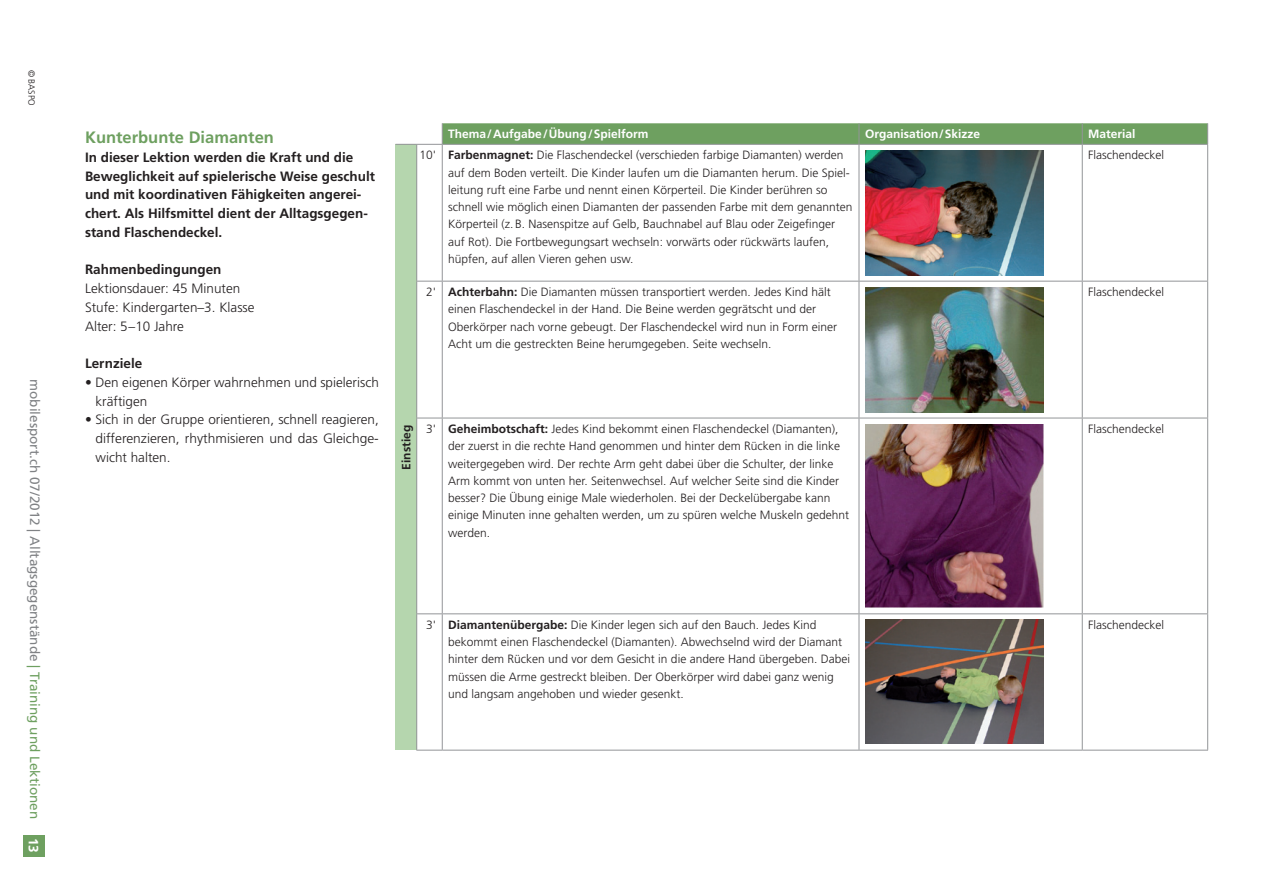
<style>
.page{position:relative;width:1263px;height:893px;background:#fff}
.page>*{position:absolute;margin:0;border:0;box-sizing:border-box;transform-origin:0 0}
.t1{font:700 16.5px "Frutiger LT";color:#6ea060}
.t2{font:300 13.5px/18.8px "Frutiger LT";color:#231f20}
.t3{font:700 13.5px/18.8px "Frutiger LT";color:#231f20}
.t4{font:13.5px "Frutiger LT";color:#808285}
.t5{font:700 13.5px "Frutiger LT";color:#fff}
.t6{font:300 12px/17.2px "Frutiger LT";color:#231f20}
.t7{font:700 12px "Frutiger LT";color:#fff}
.t8{font:700 12px "Frutiger LT";color:#231f20}
.t9{font:300 9px "Frutiger LT";color:#231f20}
.s1{color:#6ea060}
.s2{font-weight:700}
</style>
<div class="page">
<div style="left:23px;top:836px;width:22px;height:21px;background:#6ea060"></div>
<div style="left:395px;top:144px;width:22px;height:606px;background:#b5d6ae"></div>
<hr style="left:859px;top:145px;width:1px;height:136px;background:#939598">
<hr style="left:1082px;top:145px;width:1px;height:136px;background:#939598">
<hr style="left:1207px;top:145px;width:1px;height:136px;background:#939598">
<hr style="left:859px;top:281px;width:1px;height:137px;background:#939598">
<hr style="left:1082px;top:281px;width:1px;height:137px;background:#939598">
<hr style="left:1207px;top:281px;width:1px;height:137px;background:#939598">
<hr style="left:859px;top:418px;width:1px;height:195px;background:#939598">
<hr style="left:1082px;top:418px;width:1px;height:195px;background:#939598">
<hr style="left:1207px;top:418px;width:1px;height:195px;background:#939598">
<hr style="left:859px;top:614px;width:1px;height:136px;background:#939598">
<hr style="left:1082px;top:614px;width:1px;height:136px;background:#939598">
<hr style="left:1207px;top:614px;width:1px;height:136px;background:#939598">
<hr style="left:416px;top:145px;width:1px;height:136px;background:#939598">
<hr style="left:442px;top:145px;width:1px;height:136px;background:#939598">
<hr style="left:416px;top:281px;width:1px;height:137px;background:#939598">
<hr style="left:442px;top:281px;width:1px;height:137px;background:#939598">
<hr style="left:416px;top:418px;width:1px;height:195px;background:#939598">
<hr style="left:442px;top:418px;width:1px;height:195px;background:#939598">
<hr style="left:416px;top:614px;width:1px;height:136px;background:#939598">
<hr style="left:442px;top:614px;width:1px;height:136px;background:#939598">
<svg style="left:395px;top:123px;width:813px;height:22px;background:#7aa66e"></svg>
<svg style="left:416px;top:281px;width:26px;height:1px"></svg>
<hr style="left:442px;top:281px;width:417px;height:1px;background:#939598">
<hr style="left:859px;top:281px;width:223px;height:1px;background:#939598">
<hr style="left:1082px;top:281px;width:126px;height:1px;background:#939598">
<svg style="left:416px;top:418px;width:26px;height:1px"></svg>
<hr style="left:442px;top:418px;width:417px;height:1px;background:#939598">
<hr style="left:859px;top:418px;width:223px;height:1px;background:#939598">
<hr style="left:1082px;top:418px;width:126px;height:1px;background:#939598">
<svg style="left:416px;top:613px;width:26px;height:1px"></svg>
<hr style="left:442px;top:613px;width:417px;height:1px;background:#939598">
<hr style="left:859px;top:613px;width:223px;height:1px;background:#939598">
<hr style="left:1082px;top:613px;width:126px;height:1px;background:#939598">
<svg style="left:416px;top:750px;width:26px;height:1px"></svg>
<hr style="left:442px;top:750px;width:417px;height:1px;background:#939598">
<hr style="left:859px;top:750px;width:223px;height:1px;background:#939598">
<hr style="left:1082px;top:750px;width:126px;height:1px;background:#939598">
<img style="left:865px;top:150px;width:178px;height:125px">
<img style="left:865px;top:287px;width:178px;height:125px">
<img style="left:865px;top:424px;width:178px;height:184px">
<img style="left:865px;top:620px;width:178px;height:123px">
<p class="t9" style="left:37px;top:70px;width:38px;rotate:90deg">© BASPO</p>
<p class="t4" style="left:43px;top:379px;width:441px;rotate:90deg">mobilesport.ch 07/2012 | Alltagsgegenstände <span class="s1">| Training und Lektionen</span></p>
<p class="t5" style="left:42px;top:838px;width:17px;rotate:90deg">13</p>
<h1 class="t1" style="left:85px;top:128px;width:190px">Kunterbunte Diamanten</h1>
<p class="t3" style="left:85px;top:148px;width:292px">In dieser Lektion werden die Kraft und die Beweglichkeit auf spielerische Weise geschult und mit koordinativen Fähigkeiten angerei&shy;chert. Als Hilfsmittel dient der Alltagsgegen&shy;stand Flaschendeckel.</p>
<p class="t3" style="left:85px;top:260px;width:138px">Rahmenbedingungen</p>
<p class="t2" style="left:85px;top:279px;width:171px">Lektionsdauer: 45 Minuten<br>Stufe: Kindergarten–3. Klasse<br>Alter: 5–10 Jahre</p>
<p class="t3" style="left:85px;top:354px;width:59px">Lernziele</p>
<p class="t2" style="left:96px;top:373px;width:285px;text-indent:-11px">• Den eigenen Körper wahrnehmen und spielerisch kräftigen</p>
<p class="t2" style="left:96px;top:410px;width:285px;text-align:justify;text-indent:-11px">• Sich in der Gruppe orientieren, schnell reagieren, differenzieren, rhythmisieren und das Gleichge&shy;wicht halten.</p>
<p class="t7" style="left:448px;top:127px;width:202px">Thema/Aufgabe/Übung/Spielform</p>
<p class="t7" style="left:865px;top:127px;width:117px">Organisation/Skizze</p>
<p class="t7" style="left:1088px;top:127px;width:49px">Material</p>
<p class="t6" style="left:448px;top:147px;width:406px;text-indent:-29px">10' <span class="s2">Farbenmagnet:</span> Die Flaschendeckel (verschieden farbige Diamanten) werden auf dem Boden verteilt. Die Kinder laufen um die Diamanten herum. Die Spiel&shy;leitung ruft eine Farbe und nennt einen Körperteil. Die Kinder berühren so schnell wie möglich einen Diamanten der passenden Farbe mit dem genannten Körperteil (z. B. Nasenspitze auf Gelb, Bauchnabel auf Blau oder Zeigefinger auf Rot). Die Fortbewegungsart wechseln: vorwärts oder rückwärts laufen, hüpfen, auf allen Vieren gehen usw.</p>
<p class="t6" style="left:1088px;top:147px;width:77px">Flaschendeckel</p>
<p class="t6" style="left:448px;top:284px;width:390px;text-indent:-22px">2' <span class="s2">Achterbahn:</span> Die Diamanten müssen transportiert werden. Jedes Kind hält einen Flaschendeckel in der Hand. Die Beine werden gegrätscht und der Oberkörper nach vorne gebeugt. Der Flaschendeckel wird nun in Form einer Acht um die gestreckten Beine herumgegeben. Seite wechseln.</p>
<p class="t6" style="left:1088px;top:284px;width:77px">Flaschendeckel</p>
<p class="t8" style="left:399px;top:470px;width:46px;rotate:-90deg">Einstieg</p>
<p class="t6" style="left:448px;top:420px;width:403px;text-indent:-22px">3' <span class="s2">Geheimbotschaft:</span> Jedes Kind bekommt einen Flaschendeckel (Diamanten), der zuerst in die rechte Hand genommen und hinter dem Rücken in die linke weitergegeben wird. Der rechte Arm geht dabei über die Schulter, der linke Arm kommt von unten her. Seitenwechsel. Auf welcher Seite sind die Kinder besser? Die Übung einige Male wiederholen. Bei der Deckelübergabe kann einige Minuten inne gehalten werden, um zu spüren welche Muskeln gedehnt werden.</p>
<p class="t6" style="left:1088px;top:420px;width:77px">Flaschendeckel</p>
<p class="t6" style="left:448px;top:616px;width:403px;text-indent:-22px">3' <span class="s2">Diamantenübergabe:</span> Die Kinder legen sich auf den Bauch. Jedes Kind bekommt einen Flaschendeckel (Diamanten). Abwechselnd wird der Diamant hinter dem Rücken und vor dem Gesicht in die andere Hand übergeben. Dabei müssen die Arme gestreckt bleiben. Der Oberkörper wird dabei ganz wenig und langsam angehoben und wieder gesenkt.</p>
<p class="t6" style="left:1088px;top:616px;width:77px">Flaschendeckel</p>
</div>
